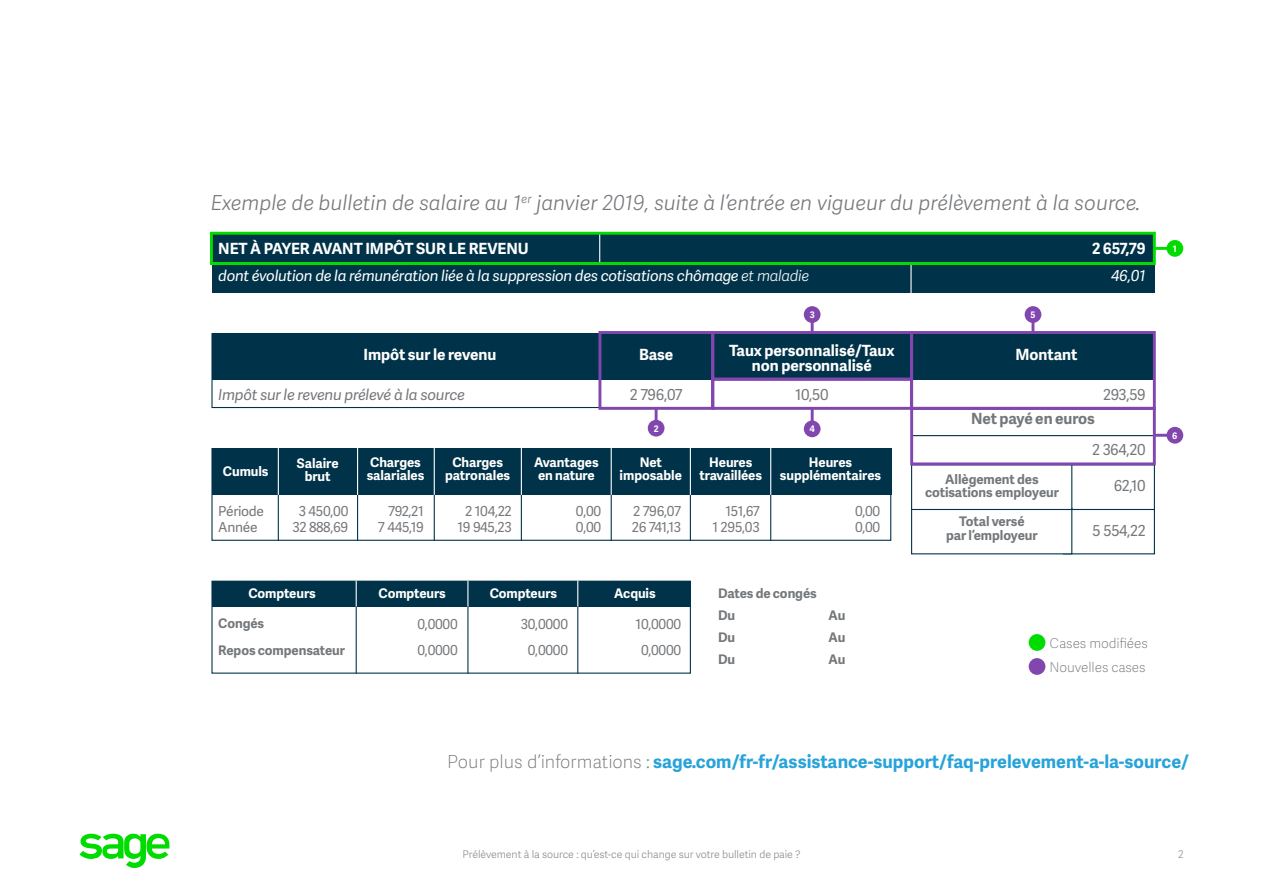
<style>
.page{position:relative;width:1263px;height:893px;background:#fff}
.page>*{position:absolute;margin:0;border:0;box-sizing:border-box;transform-origin:0 0}
.t1{font:italic 20.55px "Adelle Sans SAGE Lt";color:#75787b}
.t2{font:700 18px "Adelle Sans SAGE";color:#28a3da}
.t3{font:700 15.45px/15.5px "Adelle Sans SAGE";letter-spacing:-.005em;color:#fff;text-align:center}
.t4{font:700 15.45px "Adelle Sans SAGE";letter-spacing:-.01em;color:#75787b}
.t5{font:italic 15.15px "Adelle Sans SAGE";letter-spacing:-.02em;color:#fff}
.t6{font:15.15px "Adelle Sans SAGE";letter-spacing:-.02em;color:#75787b}
.t7{font:italic 15.15px "Adelle Sans SAGE";letter-spacing:-.02em;color:#75787b}
.t8{font:13.8px/16.5px "Adelle Sans SAGE";letter-spacing:-.02em;color:#75787b}
.t9{font:13.8px/16.5px "Adelle Sans SAGE";letter-spacing:-.04em;color:#75787b}
.t10{font:13.5px/24px "Adelle Sans SAGE Th";letter-spacing:-.005em;color:#75787b}
.t11{font:700 13.2px/13.2px "Adelle Sans SAGE";letter-spacing:-.005em;color:#fff;text-align:center}
.t12{font:700 13.2px/13.2px "Adelle Sans SAGE";letter-spacing:-.005em;color:#75787b;text-align:center}
.t13{font:10.5px "Adelle Sans SAGE Lt";letter-spacing:-.005em;color:#888b8d}
.t14{font:700 9px "Adelle Sans SAGE";color:#fff}
.s1{font-family:"Adelle Sans SAGE Lt"}
.s2{font-family:"Adelle Sans SAGE Th";font-weight:400;color:#75787b}
</style>
<div class="page">
<svg style="left:79px;top:833px;width:91px;height:35px"></svg>
<div style="left:212px;top:581px;width:478px;height:25px;background:#003349"></div>
<div style="left:212px;top:333px;width:943px;height:47px;background:#003349"></div>
<div style="left:212px;top:448px;width:679px;height:47px;background:#003349"></div>
<div style="left:1063px;top:463px;width:92px;height:50px;background:#fff;border:1px solid #003349"></div>
<svg style="left:1062px;top:508px;width:93px;height:47px"></svg>
<div style="left:911px;top:507px;width:161px;height:47px;background:#fff"></div>
<div style="left:911px;top:463px;width:161px;height:47px;background:#fff;border:1px solid #003349"></div>
<div style="left:911px;top:435px;width:244px;height:30px;background:#fff;border:1px solid #003349"></div>
<div style="left:212px;top:233px;width:942px;height:59px;background:#003349"></div>
<div style="left:211px;top:333px;width:944px;height:75px;border:1px solid #003349"></div>
<div style="left:211px;top:448px;width:680px;height:93px;border:1px solid #003349"></div>
<div style="left:211px;top:580px;width:480px;height:93px;border:1px solid #003349"></div>
<hr style="left:599px;top:233px;width:1px;height:30px;background:#fff">
<hr style="left:911px;top:263px;width:1px;height:30px;background:#fff">
<hr style="left:278px;top:448px;width:1px;height:93px;background:#003349">
<hr style="left:356px;top:606px;width:1px;height:67px;background:#003349">
<svg style="left:356px;top:580px;width:1px;height:26px"></svg>
<hr style="left:467px;top:606px;width:1px;height:67px;background:#003349">
<svg style="left:467px;top:580px;width:1px;height:26px"></svg>
<hr style="left:577px;top:606px;width:1px;height:67px;background:#003349">
<svg style="left:577px;top:580px;width:1px;height:26px"></svg>
<hr style="left:357px;top:448px;width:1px;height:93px;background:#003349">
<hr style="left:434px;top:448px;width:1px;height:93px;background:#003349">
<hr style="left:521px;top:448px;width:1px;height:93px;background:#003349">
<hr style="left:611px;top:448px;width:1px;height:93px;background:#003349">
<hr style="left:690px;top:448px;width:1px;height:93px;background:#003349">
<hr style="left:770px;top:448px;width:1px;height:93px;background:#003349">
<hr style="left:278px;top:446px;width:1px;height:49px;background:#fff">
<hr style="left:357px;top:446px;width:1px;height:49px;background:#fff">
<hr style="left:434px;top:446px;width:1px;height:49px;background:#fff">
<hr style="left:521px;top:446px;width:1px;height:49px;background:#fff">
<hr style="left:611px;top:446px;width:1px;height:49px;background:#fff">
<hr style="left:690px;top:446px;width:1px;height:49px;background:#fff">
<hr style="left:770px;top:446px;width:1px;height:49px;background:#fff">
<div style="left:210px;top:232px;width:946px;height:33px;border:3px solid #00dc00"></div>
<hr style="left:811px;top:313px;width:3px;height:19px;background:#8246af">
<svg style="left:1032px;top:323px;width:2px;height:8px"></svg>
<hr style="left:811px;top:408px;width:3px;height:20px;background:#8246af">
<hr style="left:1154px;top:247px;width:20px;height:3px;background:#00dc00">
<hr style="left:1154px;top:434px;width:20px;height:2px;background:#8246af">
<hr style="left:655px;top:407px;width:3px;height:20px;background:#8246af">
<div style="left:804px;top:420px;width:17px;height:17px;background:#8246af;border-radius:50%"></div>
<div style="left:1167px;top:240px;width:16px;height:17px;background:#00dc00;border-radius:50%"></div>
<div style="left:1029px;top:634px;width:16px;height:16px;background:#00dc00;border-radius:50%"></div>
<div style="left:804px;top:306px;width:17px;height:17px;background:#8246af;border-radius:50%"></div>
<div style="left:1025px;top:306px;width:16px;height:17px;background:#8246af;border-radius:50%"></div>
<div style="left:1167px;top:427px;width:16px;height:16px;background:#8246af;border-radius:50%"></div>
<div style="left:1029px;top:658px;width:16px;height:16px;background:#8246af;border-radius:50%"></div>
<div style="left:648px;top:420px;width:16px;height:16px;background:#8246af;border-radius:50%"></div>
<div style="left:711px;top:331px;width:202px;height:49px;border:3px solid #8246af"></div>
<div style="left:910px;top:407px;width:246px;height:58px;border:3px solid #8246af"></div>
<div style="left:910px;top:331px;width:246px;height:79px;border:3px solid #8246af"></div>
<div style="left:711px;top:378px;width:202px;height:32px;border:3px solid #8246af"></div>
<div style="left:598px;top:331px;width:116px;height:79px;border:3px solid #8246af"></div>
<h1 class="t1" style="left:211px;top:188px;width:931px">Exemple de bulletin de salaire au 1<sup>er</sup> janvier 2019, suite à l’entrée en vigueur du prélèvement à la source.</h1>
<p class="t3" style="left:218px;top:240px;width:312px">NET À PAYER AVANT IMPÔT SUR LE REVENU</p>
<p class="t5" style="left:218px;top:265px;width:593px">dont évolution de la rémunération liée à la suppression des cotisations chômage <span class="s1">et maladie</span></p>
<p class="t3" style="left:364px;top:346px;width:134px">Impôt sur le revenu</p>
<p class="t14" style="left:810px;top:308px;width:6px">3</p>
<p class="t14" style="left:1030px;top:308px;width:7px">5</p>
<p class="t3" style="left:729px;top:342px;width:167px">Taux personnalisé/Taux non personnalisé</p>
<p class="t3" style="left:639px;top:346px;width:36px">Base</p>
<p class="t3" style="left:1016px;top:346px;width:63px">Montant</p>
<p class="t3" style="left:1092px;top:240px;width:55px">2 657,79</p>
<p class="t5" style="left:1111px;top:265px;width:36px">46,01</p>
<p class="t7" style="left:218px;top:383px;width:248px">Impôt sur le revenu prélevé à la source</p>
<p class="t6" style="left:630px;top:383px;width:54px">2 796,07</p>
<p class="t6" style="left:795px;top:383px;width:35px">10,50</p>
<p class="t6" style="left:1103px;top:383px;width:44px">293,59</p>
<p class="t14" style="left:654px;top:422px;width:6px">2</p>
<p class="t14" style="left:810px;top:422px;width:7px">4</p>
<p class="t4" style="left:971px;top:407px;width:125px">Net payé en euros</p>
<p class="t11" style="left:223px;top:464px;width:47px">Cumuls</p>
<p class="t8" style="left:218px;top:502px;width:47px">Période<br>Année</p>
<p class="t11" style="left:297px;top:455px;width:43px">Salaire brut</p>
<p class="t11" style="left:367px;top:455px;width:59px;text-align:left">Charges salariales</p>
<p class="t11" style="left:445px;top:455px;width:66px">Charges patronales</p>
<p class="t11" style="left:534px;top:455px;width:66px;text-align:left">Avantages en nature</p>
<p class="t11" style="left:620px;top:455px;width:64px">Net imposable</p>
<p class="t11" style="left:700px;top:455px;width:64px">Heures travaillées</p>
<p class="t11" style="left:780px;top:455px;width:103px">Heures supplémentaires</p>
<p class="t8" style="left:293px;top:502px;width:57px;text-align:center">3 450,00<br>32 888,69</p>
<p class="t8" style="left:378px;top:502px;width:47px;text-align:right">792,21<br>7 445,19</p>
<p class="t8" style="left:576px;top:502px;width:27px">0,00<br>0,00</p>
<p class="t8" style="left:855px;top:502px;width:27px">0,00<br>0,00</p>
<p class="t8" style="left:457px;top:502px;width:56px;text-align:center">2 104,22<br>19 945,23</p>
<p class="t9" style="left:632px;top:502px;width:51px">2 796,07<br>26 741,13</p>
<p class="t8" style="left:713px;top:502px;width:49px;text-align:right">151,67<br>1 295,03</p>
<p class="t11" style="left:248px;top:585px;width:69px">Compteurs</p>
<p class="t11" style="left:379px;top:585px;width:69px">Compteurs</p>
<p class="t11" style="left:490px;top:585px;width:69px">Compteurs</p>
<p class="t11" style="left:614px;top:585px;width:43px">Acquis</p>
<p class="t12" style="left:218px;top:610px;width:128px;line-height:26.4px;text-align:left">Congés<br>Repos compensateur</p>
<p class="t8" style="left:418px;top:610px;width:42px;line-height:26.4px">0,0000<br>0,0000</p>
<p class="t8" style="left:521px;top:610px;width:49px;line-height:26.4px;text-align:center">30,0000<br>0,0000</p>
<p class="t8" style="left:636px;top:610px;width:47px;line-height:26.4px;text-align:center">10,0000<br>0,0000</p>
<p class="t12" style="left:718px;top:581px;width:100px;line-height:22px;text-align:left">Dates de congés<br>Du</p>
<p class="t12" style="left:828px;top:607px;width:18px">Au</p>
<p class="t12" style="left:718px;top:630px;width:19px">Du</p>
<p class="t12" style="left:828px;top:630px;width:18px">Au</p>
<p class="t12" style="left:718px;top:652px;width:19px">Du</p>
<p class="t12" style="left:828px;top:652px;width:18px">Au</p>
<p class="t12" style="left:925px;top:472px;width:135px">Allègement des cotisations employeur</p>
<p class="t12" style="left:946px;top:514px;width:93px">Total versé<br>par l’employeur</p>
<p class="t6" style="left:1092px;top:439px;width:55px">2 364,20</p>
<p class="t6" style="left:1114px;top:475px;width:33px">62,10</p>
<p class="t6" style="left:1093px;top:520px;width:55px">5 554,22</p>
<p class="t10" style="left:1050px;top:631px;width:100px">Cases modifiées<br>Nouvelles cases</p>
<p class="t14" style="left:1173px;top:242px;width:5px">1</p>
<p class="t14" style="left:1172px;top:429px;width:7px">6</p>
<h2 class="t2" style="left:447px;top:748px;width:743px"><span class="s2">Pour plus d’informations :</span> sage.com/fr-fr/assistance-support/faq-prelevement-a-la-source/</h2>
<p class="t13" style="left:462px;top:847px;width:340px">Prélèvement à la source : qu’est-ce qui change sur votre bulletin de paie ?</p>
<p class="t13" style="left:1178px;top:847px;width:7px">2</p>
</div>
